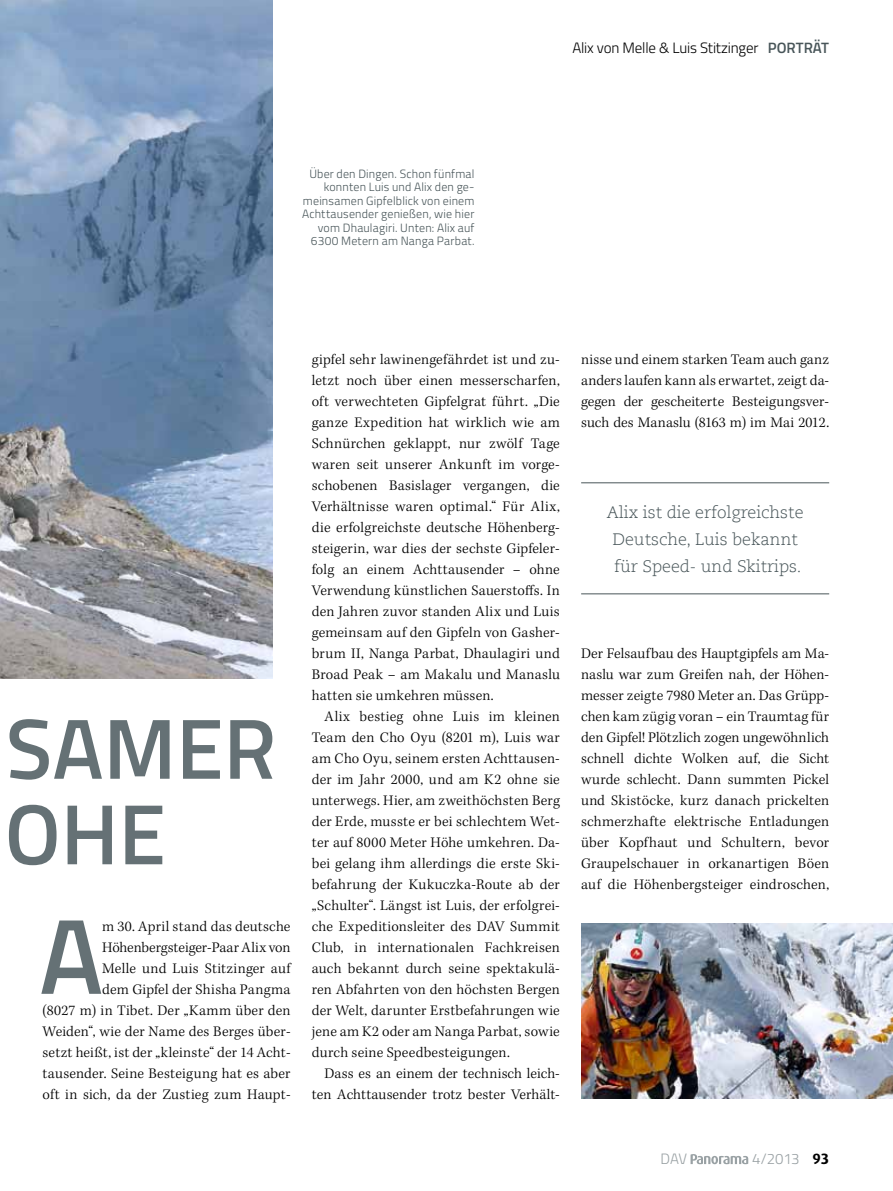
<style>
.page{position:relative;width:893px;height:1191px;background:#fff}
.page>*{position:absolute;margin:0;border:0;box-sizing:border-box;transform-origin:0 0}
.t1{font:600 106.95px "Titillium";color:#657175}
.t2{font:600 85.5px/85.5px "Titillium";color:#657175}
.t3{font:300 16.5px/27px "Caecilia LT Std";color:#485559;text-align:center}
.t4{font:300 15px/21px "Kepler Std";letter-spacing:.01em;color:#000;text-align:justify}
.t5{font:300 15px "Titillium";letter-spacing:-.01em;color:#000}
.t6{font:300 15px "Titillium";letter-spacing:-.02em;color:#99a1a4}
.t7{font:300 12px/13.5px "Titillium";letter-spacing:.015em;color:#485559;text-align:right}
.s1{font-weight:600;color:#485559}
.s2{font-family:"Dax";font-weight:700;color:#000}
</style>
<div class="page">
<img style="left:0;top:0;width:272px;height:678px">
<hr style="left:581px;top:482px;width:248px;height:1px;background:#485559">
<hr style="left:581px;top:593px;width:248px;height:1px;background:#485559">
<img style="left:581px;top:924px;width:312px;height:174px">
<svg style="left:690px;top:1154px;width:58px;height:10px"></svg>
<p class="t5" style="left:572px;top:37px;width:258px">Alix von Melle &amp; Luis Stitzinger <span class="s1">PORTRÄT</span></p>
<p class="t7" style="left:302px;top:166px;width:174px">Über den Dingen. Schon fünfmal konnten Luis und Alix den ge&shy;meinsamen Gipfelblick von einem<br>Achttausender genießen, wie hier vom Dhaulagiri. Unten: Alix auf<br>6300 Metern am Nanga Parbat.</p>
<h2 class="t2" style="left:5px;top:701px;width:273px">SAMER<br>OHE</h2>
<h1 class="t1" style="left:39px;top:876px;width:61px">A</h1>
<p class="t4" style="left:43px;top:916px;width:250px;text-align:right">m 30. April stand das deutsche Höhenbergsteiger-Paar Alix von<br>Melle und Luis Stitzinger auf<br>dem Gipfel der Shisha Pangma<br>(8027 m) in Tibet. Der „Kamm über den Weiden“, wie der Name des Berges über&shy;setzt heißt, ist der „kleinste“ der 14 Acht&shy;tausender. Seine Besteigung hat es aber oft in sich, da der Zustieg zum Haupt-</p>
<p class="t4" style="left:312px;top:349px;width:250px">gipfel sehr lawinengefährdet ist und zu&shy;letzt noch über einen messerscharfen, oft verwechteten Gipfelgrat führt. „Die ganze Expedition hat wirklich wie am Schnürchen geklappt, nur zwölf Tage waren seit unserer Ankunft im vorge&shy;schobenen Basislager vergangen, die Verhältnisse waren optimal.“ Für Alix, die erfolgreichste deutsche Höhenberg&shy;steigerin, war dies der sechste Gipfeler&shy;folg an einem Achttausender – ohne Verwendung künstlichen Sauerstoffs. In den Jahren zuvor standen Alix und Luis gemeinsam auf den Gipfeln von Gasher&shy;brum II, Nanga Parbat, Dhaulagiri und Broad Peak – am Makalu und Manaslu hatten sie umkehren müssen.</p>
<p class="t4" style="left:312px;top:706px;width:250px;text-indent:13px">Alix bestieg ohne Luis im kleinen Team den Cho Oyu (8201 m), Luis war am Cho Oyu, seinem ersten Achttausen&shy;der im Jahr 2000, und am K2 ohne sie unterwegs. Hier, am zweithöchsten Berg der Erde, musste er bei schlechtem Wet&shy;ter auf 8000 Meter Höhe umkehren. Da&shy;bei gelang ihm allerdings die erste Ski&shy;befahrung der Kukuczka-Route ab der „Schulter“. Längst ist Luis, der erfolgrei&shy;che Expeditionsleiter des DAV Summit Club, in internationalen Fachkreisen auch bekannt durch seine spektakulä&shy;ren Abfahrten von den höchsten Bergen der Welt, darunter Erstbefahrungen wie jene am K2 oder am Nanga Parbat, sowie durch seine Speedbesteigungen.</p>
<p class="t4" style="left:312px;top:1063px;width:250px;text-align:right">Dass es an einem der technisch leich&shy;ten Achttausender trotz bester Verhält-</p>
<p class="t4" style="left:581px;top:349px;width:250px">nisse und einem starken Team auch ganz anders laufen kann als erwartet, zeigt da&shy;gegen der gescheiterte Besteigungsver&shy;such des Manaslu (8163 m) im Mai 2012.</p>
<p class="t3" style="left:607px;top:499px;width:198px">Alix ist die erfolgreichste<br>Deutsche, Luis bekannt für Speed- und Skitrips.</p>
<p class="t4" style="left:581px;top:643px;width:250px">Der Felsaufbau des Hauptgipfels am Ma&shy;naslu war zum Greifen nah, der Höhen&shy;messer zeigte 7980 Meter an. Das Grüpp&shy;chen kam zügig voran – ein Traumtag für den Gipfel! Plötzlich zogen ungewöhnlich schnell dichte Wolken auf, die Sicht wurde schlecht. Dann summten Pickel und Skistöcke, kurz danach prickelten schmerzhafte elektrische Entladungen über Kopfhaut und Schultern, bevor Graupelschauer in orkanartigen Böen auf die Höhenbergsteiger eindroschen,</p>
<p class="t6" style="left:660px;top:1148px;width:28px">DAV</p>
<p class="t6" style="left:752px;top:1148px;width:78px">4/2013 <span class="s2">93</span></p>
</div>
